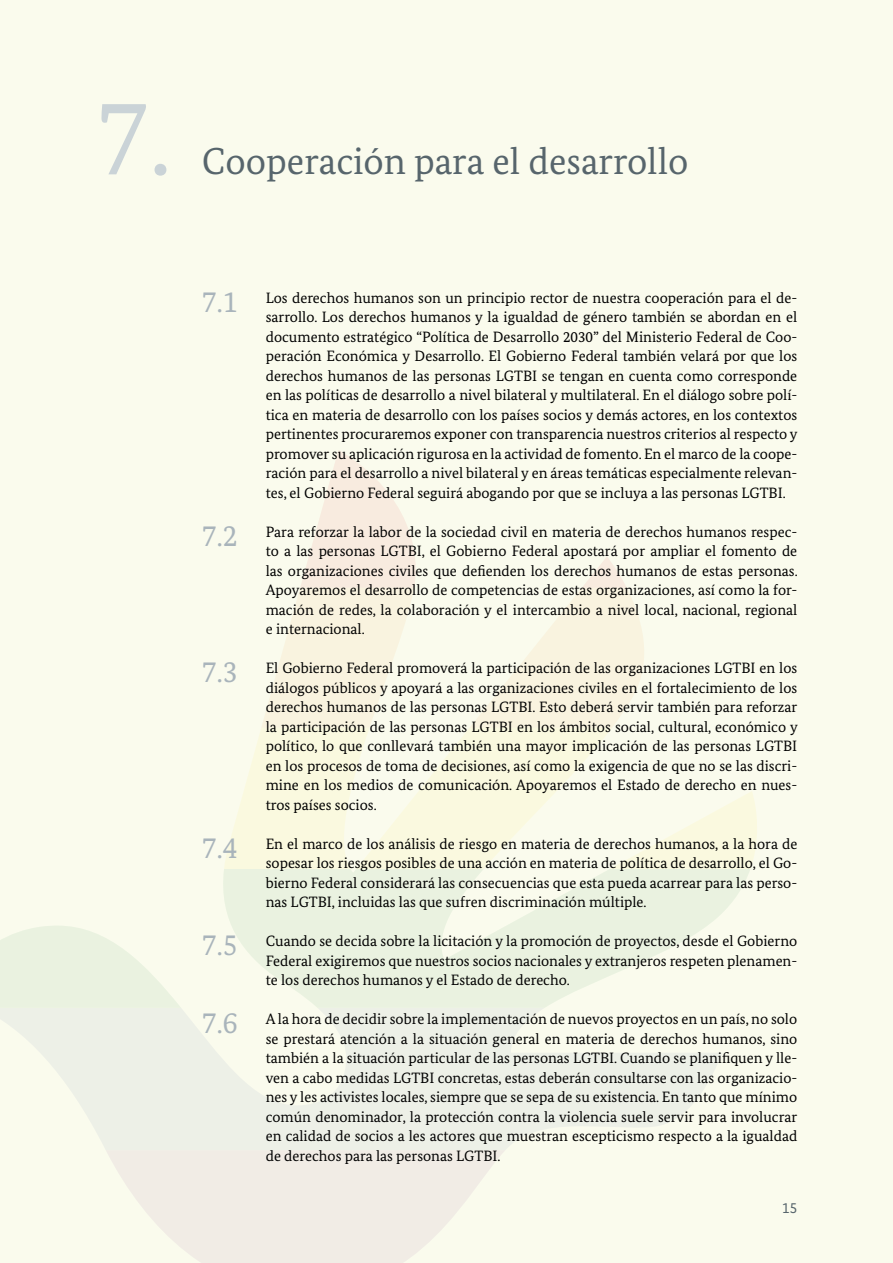
<style>
.page{position:relative;width:893px;height:1263px;background:#fafbed}
.page>*{position:absolute;margin:0;border:0;box-sizing:border-box;transform-origin:0 0}
.t1{font:108px "Bundes Serif";color:#cad3d7}
.t2{font:37.5px "Bundes Serif";color:#57656c}
.t3{font:15px/19.5px "Bundes Serif";color:#000;text-align:justify}
.t4{font:15px "Bundes Sans";color:#57656c}
.s1{font-size:30px;color:#a9b4bb}
</style>
<div class="page">
<svg style="left:223px;top:869px;width:527px;height:139px;fill:#eaf2e0"></svg>
<svg style="left:0;top:1008px;width:722px;height:142px;fill:#edf0e7"></svg>
<svg style="left:106px;top:1150px;width:399px;height:113px;fill:#f1ece5"></svg>
<svg style="left:224px;top:450px;width:533px;height:419px"></svg>
<svg style="left:0;top:926px;width:181px;height:82px"></svg>
<h1 class="t1" style="left:96px;top:71px;width:77px">7.</h1>
<h1 class="t2" style="left:202px;top:139px;width:488px">Cooperación para el desarrollo</h1>
<p class="t3" style="left:266px;top:288px;width:533px;text-indent:-64px"><span class="s1">7.1</span> Los derechos humanos son un principio rector de nuestra cooperación para el de&shy;sarrollo. Los derechos humanos y la igualdad de género también se abordan en el documento estratégico “Política de Desarrollo 2030” del Ministerio Federal de Coo&shy;peración Económica y Desarrollo. El Gobierno Federal también velará por que los derechos humanos de las personas LGTBI se tengan en cuenta como corresponde en las políticas de desarrollo a nivel bilateral y multilateral. En el diálogo sobre polí&shy;tica en materia de desarrollo con los países socios y demás actores, en los contextos pertinentes procuraremos exponer con transparencia nuestros criterios al respecto y promover su aplicación rigurosa en la actividad de fomento. En el marco de la coope&shy;ración para el desarrollo a nivel bilateral y en áreas temáticas especialmente relevan&shy;tes, el Gobierno Federal seguirá abogando por que se incluya a las personas LGTBI.</p>
<p class="t3" style="left:266px;top:522px;width:533px;text-indent:-64px"><span class="s1">7.2</span> Para reforzar la labor de la sociedad civil en materia de derechos humanos respec&shy;to a las personas LGTBI, el Gobierno Federal apostará por ampliar el fomento de las organizaciones civiles que defienden los derechos humanos de estas personas.<br>Apoyaremos el desarrollo de competencias de estas organizaciones, así como la for&shy;mación de redes, la colaboración y el intercambio a nivel local, nacional, regional e internacional.</p>
<p class="t3" style="left:266px;top:658px;width:533px;text-indent:-64px"><span class="s1">7.3</span> El Gobierno Federal promoverá la participación de las organizaciones LGTBI en los diálogos públicos y apoyará a las organizaciones civiles en el fortalecimiento de los derechos humanos de las personas LGTBI. Esto deberá servir también para reforzar la participación de las personas LGTBI en los ámbitos social, cultural, económico y político, lo que conllevará también una mayor implicación de las personas LGTBI en los procesos de toma de decisiones, así como la exigencia de que no se las discri&shy;mine en los medios de comunicación. Apoyaremos el Estado de derecho en nues&shy;tros países socios.</p>
<p class="t3" style="left:266px;top:834px;width:533px;text-indent:-64px"><span class="s1">7.4</span> En el marco de los análisis de riesgo en materia de derechos humanos, a la hora de sopesar los riesgos posibles de una acción en materia de política de desarrollo, el Go&shy;bierno Federal considerará las consecuencias que esta pueda acarrear para las perso&shy;nas LGTBI, incluidas las que sufren discriminación múltiple.</p>
<p class="t3" style="left:266px;top:931px;width:533px;text-indent:-64px"><span class="s1">7.5</span> Cuando se decida sobre la licitación y la promoción de proyectos, desde el Gobierno Federal exigiremos que nuestros socios nacionales y extranjeros respeten plenamen&shy;te los derechos humanos y el Estado de derecho.</p>
<p class="t3" style="left:266px;top:1009px;width:533px;text-indent:-64px"><span class="s1">7.6</span> A la hora de decidir sobre la implementación de nuevos proyectos en un país, no solo se prestará atención a la situación general en materia de derechos humanos, sino también a la situación particular de las personas LGTBI. Cuando se planifiquen y lle&shy;ven a cabo medidas LGTBI concretas, estas deberán consultarse con las organizacio&shy;nes y les activistes locales, siempre que se sepa de su existencia. En tanto que mínimo común denominador, la protección contra la violencia suele servir para involucrar en calidad de socios a les actores que muestran escepticismo respecto a la igualdad de derechos para las personas LGTBI.</p>
<p class="t4" style="left:782px;top:1199px;width:16px">15</p>
</div>
